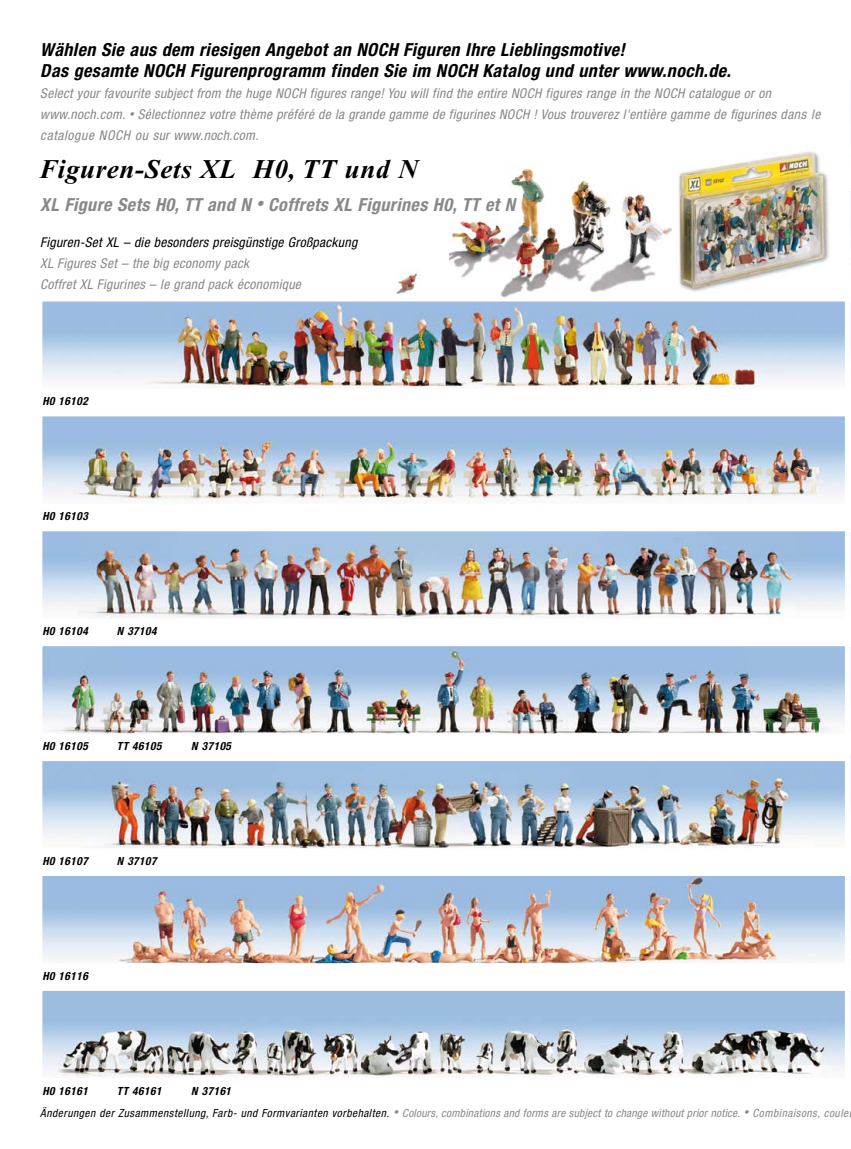
<style>
.page{position:relative;width:851px;height:1149px;background:#fff}
.page>*{position:absolute;margin:0;border:0;box-sizing:border-box;transform-origin:0 0}
.t1{font:italic 700 27px "Times New Roman";letter-spacing:.025em;color:#000}
.t2{font:italic 700 condensed 18px/21px "Helvetica Neue";color:#000}
.t3{font:italic 700 condensed 18px "Helvetica Neue";color:#87888a}
.t4{font:italic condensed 13.5px/21px "Helvetica Neue";color:#87888a}
.t5{font:italic condensed 13.5px "Helvetica Neue";color:#000}
.t6{font:italic condensed 11.25px/21.8px "Helvetica Neue";color:#87888a}
.t7{font:italic 700 condensed 11.25px "Helvetica Neue";color:#000}
.s1{font-weight:700;font-size:18px}
.s2{font-size:27px}
.s3{font-weight:700;color:#000}
.s4{color:#000}
</style>
<div class="page">
<img style="left:676px;top:151px;width:153px;height:141px">
<img style="left:449px;top:168px;width:223px;height:130px">
<img style="left:43px;top:302px;width:800px;height:86px">
<div style="left:40px;top:299px;width:806px;height:92px;border:2px solid #fff"></div>
<img style="left:43px;top:417px;width:800px;height:85px">
<div style="left:40px;top:414px;width:806px;height:91px;border:2px solid #fff"></div>
<img style="left:43px;top:532px;width:800px;height:85px">
<div style="left:40px;top:529px;width:806px;height:91px;border:2px solid #fff"></div>
<img style="left:43px;top:647px;width:800px;height:85px">
<div style="left:40px;top:644px;width:806px;height:91px;border:2px solid #fff"></div>
<img style="left:43px;top:761px;width:800px;height:86px">
<div style="left:40px;top:758px;width:806px;height:92px;border:2px solid #fff"></div>
<img style="left:43px;top:876px;width:800px;height:86px">
<div style="left:40px;top:873px;width:806px;height:92px;border:2px solid #fff"></div>
<img style="left:43px;top:991px;width:800px;height:85px">
<img style="left:396px;top:273px;width:21px;height:21px">
<img style="left:850px;top:532px;width:1px;height:49px">
<img style="left:850px;top:991px;width:1px;height:56px">
<img style="left:850px;top:302px;width:1px;height:50px">
<img style="left:850px;top:647px;width:1px;height:53px">
<img style="left:850px;top:755px;width:1px;height:52px">
<img style="left:850px;top:876px;width:1px;height:51px">
<img style="left:850px;top:191px;width:1px;height:40px">
<img style="left:850px;top:80px;width:1px;height:48px">
<h2 class="t2" style="left:40px;top:39px;width:696px">Wählen Sie aus dem riesigen Angebot an NOCH Figuren Ihre Lieblingsmotive!<br>Das gesamte NOCH Figurenprogramm finden Sie im NOCH Katalog und unter www.noch.de.</h2>
<p class="t4" style="left:40px;top:83px;width:785px">Select your favourite subject from the huge NOCH figures range!You will find the entire NOCH figures range in the NOCH catalogue or on www.noch.com.<span class="s1">·</span> Sélectionnez votre thème préféré de la grande gamme de figurines NOCH !Vous trouverez l'entière gamme de figurines dans le catalogue NOCH ou sur www.noch.com.</p>
<h1 class="t1" style="left:40px;top:154px;width:379px">Figuren-Sets XL H0, TT und N</h1>
<h2 class="t3" style="left:40px;top:194px;width:481px">XL Figure Sets H0,TT and N <span class="s2">·</span> Coffrets XL Figurines H0,TT et N</h2>
<p class="t5" style="left:40px;top:234px;width:322px">Figuren-Set XL – die besonders preisgünstige Großpackung</p>
<p class="t4" style="left:40px;top:253px;width:265px">XL Figures Set – the big economy pack<br>Coffret XL Figurines – le grand pack économique</p>
<p class="t7" style="left:42px;top:394px;width:50px">H0 16102</p>
<p class="t7" style="left:42px;top:509px;width:50px">H0 16103</p>
<p class="t7" style="left:42px;top:624px;width:50px">H0 16104</p>
<p class="t7" style="left:117px;top:624px;width:44px">N 37104</p>
<p class="t7" style="left:42px;top:739px;width:50px">H0 16105</p>
<p class="t7" style="left:117px;top:739px;width:49px">TT 46105</p>
<p class="t7" style="left:191px;top:739px;width:44px">N 37105</p>
<p class="t7" style="left:42px;top:853px;width:50px">H0 16107</p>
<p class="t7" style="left:117px;top:853px;width:44px">N 37107</p>
<p class="t7" style="left:42px;top:968px;width:50px">H0 16116</p>
<p class="t6" style="left:40px;top:1079px;width:812px;text-indent:151px"><span class="s3">N 37161<br></span><span class="s4">Änderungen der Zusammenstellung, Farb- und Formvarianten vorbehalten.</span> <span class="s1">·</span> Colours,combinations and forms are subject to change without prior notice. <span class="s1">·</span> Combinaisons, coule</p>
<p class="t7" style="left:42px;top:1083px;width:50px">H0 16161</p>
<p class="t7" style="left:117px;top:1083px;width:49px">TT 46161</p>
</div>
